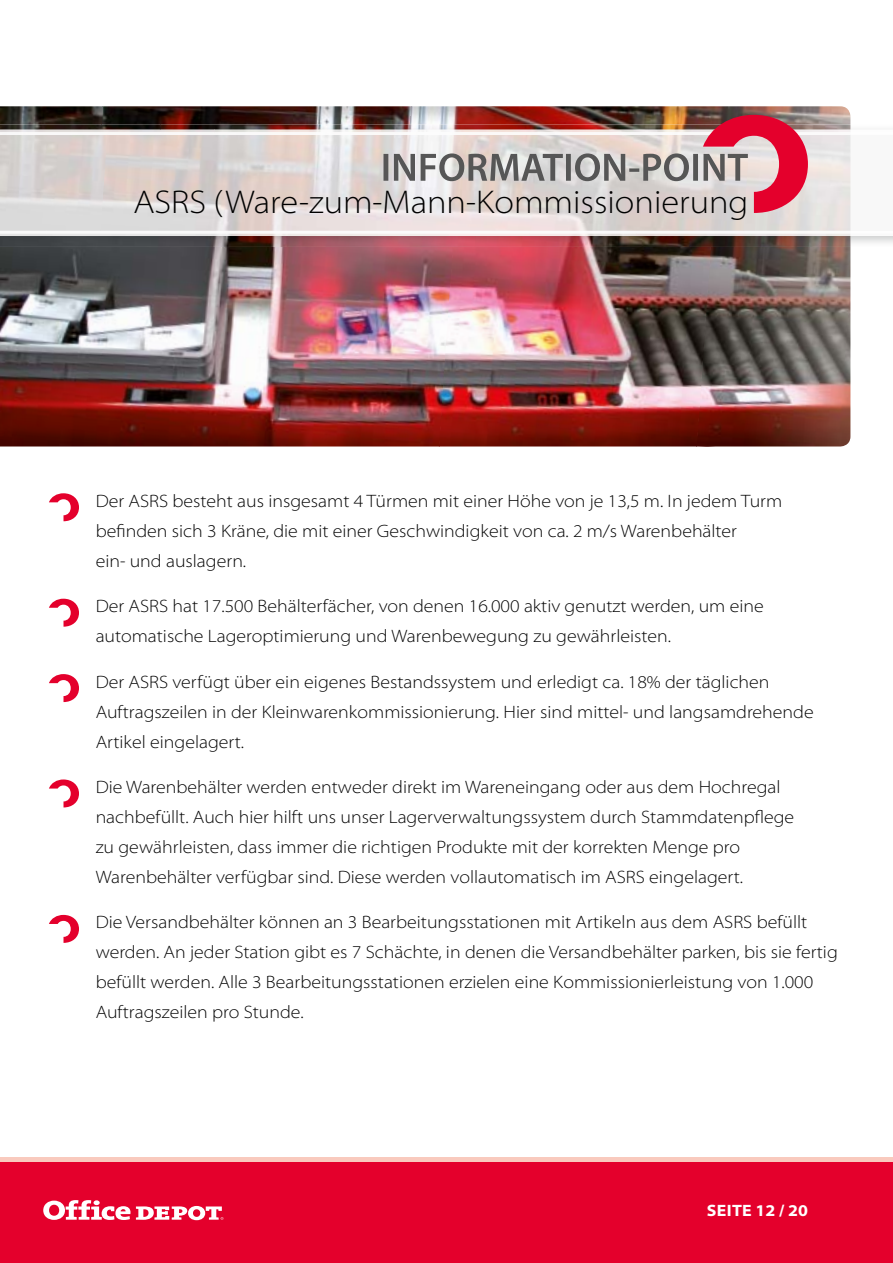
<style>
.page{position:relative;width:893px;height:1263px;background:#fff}
.page>*{position:absolute;margin:0;border:0;box-sizing:border-box;transform-origin:0 0}
.t1{font:300 semi-expanded 33px "Myriad Pro";color:#000}
.t2{font:300 semi-expanded 18px/30px "Myriad Pro";color:#000}
.t3{font:700 semi-expanded 16.5px "Myriad Pro";letter-spacing:.02em;color:#fff}
</style>
<div class="page">
<div style="left:0;top:1157px;width:893px;height:106px;background:#e4002c"></div>
<svg style="left:43px;top:1200px;width:180px;height:20px"></svg>
<div style="left:0;top:1157px;width:893px;height:5px;background:#f9cabe"></div>
<img style="left:103px;top:106px;width:307px;height:19px">
<img style="left:410px;top:106px;width:440px;height:19px">
<img style="left:0;top:106px;width:103px;height:19px">
<img style="left:711px;top:247px;width:139px;height:199px">
<img style="left:0;top:247px;width:439px;height:199px">
<img style="left:439px;top:247px;width:272px;height:199px">
<svg style="left:696px;top:445px;width:20px;height:1px"></svg>
<img style="left:850px;top:125px;width:43px;height:122px">
<img style="left:0;top:125px;width:850px;height:7px">
<img style="left:476px;top:236px;width:213px;height:11px">
<img style="left:689px;top:236px;width:161px;height:11px">
<img style="left:0;top:236px;width:476px;height:11px">
<img style="left:161px;top:135px;width:590px;height:96px">
<img style="left:850px;top:130px;width:43px;height:106px">
<img style="left:850px;top:132px;width:43px;height:101px">
<svg style="left:49px;top:493px;width:30px;height:28px"></svg>
<svg style="left:49px;top:599px;width:30px;height:28px"></svg>
<svg style="left:49px;top:674px;width:30px;height:28px"></svg>
<svg style="left:49px;top:779px;width:30px;height:28px"></svg>
<svg style="left:49px;top:915px;width:30px;height:28px"></svg>
<svg style="left:383px;top:115px;width:425px;height:98px;background:#c9a7a8"></svg>
<h1 class="t1" style="left:133px;top:184px;width:616px">ASRS (Ware-zum-Mann-Kommissionierung</h1>
<p class="t2" style="left:96px;top:486px;width:688px">Der ASRS besteht aus insgesamt 4 Türmen mit einer Höhe von je 13,5 m. In jedem Turm befinden sich 3 Kräne, die mit einer Geschwindigkeit von ca. 2 m/s Warenbehälter<br>ein- und auslagern.</p>
<p class="t2" style="left:96px;top:591px;width:669px">Der ASRS hat 17.500 Behälterfächer, von denen 16.000 aktiv genutzt werden, um eine automatische Lageroptimierung und Warenbewegung zu gewährleisten.</p>
<p class="t2" style="left:96px;top:667px;width:720px">Der ASRS verfügt über ein eigenes Bestandssystem und erledigt ca. 18% der täglichen<br>Auftragszeilen in der Kleinwarenkommissionierung. Hier sind mittel- und langsamdrehende<br>Artikel eingelagert.</p>
<p class="t2" style="left:96px;top:772px;width:700px">Die Warenbehälter werden entweder direkt im Wareneingang oder aus dem Hochregal nachbefüllt. Auch hier hilft uns unser Lagerverwaltungssystem durch Stammdatenpflege zu gewährleisten, dass immer die richtigen Produkte mit der korrekten Menge pro Warenbehälter verfügbar sind. Diese werden vollautomatisch im ASRS eingelagert.</p>
<p class="t2" style="left:96px;top:908px;width:744px">Die Versandbehälter können an 3 Bearbeitungsstationen mit Artikeln aus dem ASRS befüllt werden. An jeder Station gibt es 7 Schächte, in denen die Versandbehälter parken, bis sie fertig befüllt werden. Alle 3 Bearbeitungsstationen erzielen eine Kommissionierleistung von 1.000<br>Auftragszeilen pro Stunde.</p>
<p class="t3" style="left:707px;top:1201px;width:103px">SEITE 12 / 20</p>
</div>
